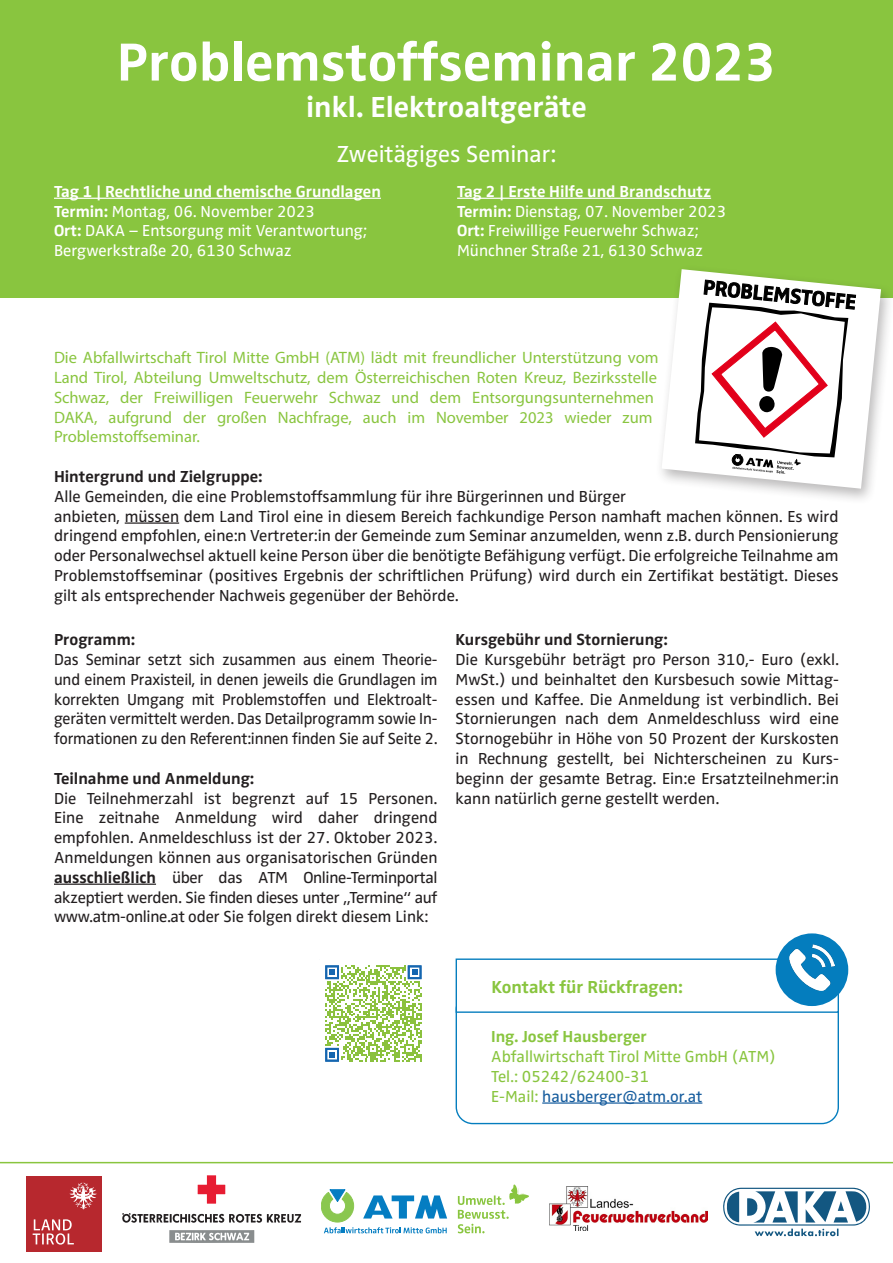
<style>
.page{position:relative;width:893px;height:1263px;background:#fff}
.page>*{position:absolute;margin:0;border:0;box-sizing:border-box;transform-origin:0 0}
.t1{font:700 55.35px "Zwo Pro";color:#fff}
.t2{font:700 30px "Zwo Pro";color:#fff}
.t3{font:24px "Zwo Pro";color:#fff}
.Headlines{font:700 18px "Zwo Pro";color:#89c53f}
.t4{font:16.5px/19.8px "Zwo Pro";color:#231f20;text-align:justify}
.t5{font:16.5px/19.8px "Myriad Pro";color:#89c53f}
.t6{font:16.5px "Zwo Pro";color:#fff}
.t7{font:700 16.5px "Zwo Pro";color:#231f20}
.t8{font:700 16.5px "Zwo Pro";color:#fff}
.t9{font:16.5px "Zwo Pro";color:#89c53f}
.t10{font:16.5px "Zwo Pro";color:#175d9e}
.t11{font:700 16.5px "Zwo Pro";color:#89c53f}
.s1{font-weight:700}
.s2{color:#89c53f}
</style>
<div class="page">
<hr style="left:54px;top:883px;width:102px;height:2px;background:#231f20">
<div style="left:0;top:0;width:893px;height:297px;background:#89c53f"></div>
<hr style="left:54px;top:198px;width:327px;height:1px;background:#fff">
<hr style="left:457px;top:198px;width:254px;height:1px;background:#fff">
<div style="left:655px;top:265px;width:238px;height:240px;background:#231f20;opacity:.31"></div>
<svg style="left:662px;top:269px;width:219px;height:220px"></svg>
<hr style="left:125px;top:522px;width:54px;height:2px;background:#231f20">
<hr style="left:0;top:1162px;width:893px;height:1px;background:#89c53f">
<svg style="left:723px;top:1188px;width:147px;height:48px"></svg>
<div style="left:27px;top:1177px;width:75px;height:75px;background:#b7282e"></div>
<svg style="left:70px;top:1183px;width:27px;height:26px"></svg>
<svg style="left:33px;top:1219px;width:41px;height:25px"></svg>
<img style="left:549px;top:1186px;width:158px;height:45px">
<svg style="left:198px;top:1175px;width:27px;height:29px"></svg>
<svg style="left:122px;top:1213px;width:179px;height:10px"></svg>
<svg style="left:169px;top:1230px;width:85px;height:13px"></svg>
<svg style="left:321px;top:1189px;width:126px;height:44px"></svg>
<svg style="left:458px;top:1184px;width:71px;height:49px"></svg>
<div style="left:456px;top:992px;width:383px;height:132px;border:1px solid #047dbe;border-radius:17px"></div>
<div style="left:456px;top:958px;width:383px;height:55px;background:#fff;border:1px solid #047dbe"></div>
<hr style="left:542px;top:1102px;width:160px;height:2px;background:#175d9e">
<div style="left:777px;top:934px;width:70px;height:71px;background:#047dbe;border-radius:50%"></div>
<div style="left:776px;top:933px;width:72px;height:73px;border:2px solid #047dbe;border-radius:50%"></div>
<img style="left:789px;top:945px;width:46px;height:46px">
<svg style="left:325px;top:965px;width:96px;height:97px"></svg>
<p class="t1" style="left:117px;top:20px;width:661px">Problemstoffseminar 2023</p>
<p class="t2" style="left:306px;top:84px;width:282px">inkl. Elektroaltgeräte</p>
<p class="t3" style="left:337px;top:136px;width:221px">Zweitägiges Seminar:</p>
<p class="t8" style="left:54px;top:179px;width:328px">Tag 1 | Rechtliche und chemische Grundlagen</p>
<p class="t6" style="left:54px;top:199px;width:263px"><span class="s1">Termin:</span> Montag, 06. November 2023</p>
<p class="t6" style="left:54px;top:218px;width:314px"><span class="s1">Ort:</span> DAKA – Entsorgung mit Verantwortung;</p>
<p class="t6" style="left:54px;top:238px;width:239px">Bergwerkstraße 20, 6130 Schwaz</p>
<p class="t8" style="left:457px;top:179px;width:255px">Tag 2 | Erste Hilfe und Brandschutz</p>
<p class="t6" style="left:457px;top:199px;width:271px"><span class="s1">Termin:</span> Dienstag, 07. November 2023</p>
<p class="t6" style="left:457px;top:218px;width:243px"><span class="s1">Ort:</span> Freiwillige Feuerwehr Schwaz;</p>
<p class="t6" style="left:457px;top:238px;width:248px">Münchner Straße 21, 6130 Schwaz</p>
<p class="t5" style="left:54px;top:348px;width:606px">Die Abfallwirtschaft Tirol Mitte GmbH (ATM) lädt mit freundlicher Unterstützung vom Land Tirol, Abteilung Umweltschutz, dem Österreichischen Roten Kreuz, Bezirksstelle Schwaz, der Freiwilligen Feuerwehr Schwaz und dem Entsorgungsunternehmen DAKA, aufgrund der großen Nachfrage, auch im November 2023 wieder zum Problemstoffseminar.</p>
<p class="t7" style="left:54px;top:464px;width:210px">Hintergrund und Zielgruppe:</p>
<p class="t4" style="left:54px;top:485px;width:574px">Alle Gemeinden, die eine Problemstoffsammlung für ihre Bürgerinnen und Bürger</p>
<p class="t4" style="left:54px;top:505px;width:786px">anbieten, müssen dem Land Tirol eine in diesem Bereich fachkundige Person namhaft machen können. Es wird dringend empfohlen, eine:n Vertreter:in der Gemeinde zum Seminar anzumelden, wenn z.B. durch Pensionierung oder Personalwechsel aktuell keine Person über die benötigte Befähigung verfügt. Die erfolgreiche Teilnahme am Problemstoffseminar (positives Ergebnis der schriftlichen Prüfung) wird durch ein Zertifikat bestätigt. Dieses gilt als entsprechender Nachweis gegenüber der Behörde.</p>
<p class="t7" style="left:54px;top:627px;width:83px">Programm:</p>
<p class="t4" style="left:54px;top:648px;width:385px">Das Seminar setzt sich zusammen aus einem Theorie&shy;und einem Praxisteil, in denen jeweils die Grundlagen im korrekten Umgang mit Problemstoffen und Elektroalt&shy;geräten vermittelt werden. Das Detailprogramm sowie In&shy;formationen zu den Referent:innen finden Sie auf Seite 2.</p>
<p class="t7" style="left:54px;top:766px;width:202px">Teilnahme und Anmeldung:</p>
<p class="t4" style="left:54px;top:787px;width:385px">Die Teilnehmerzahl ist begrenzt auf 15 Personen.<br>Eine zeitnahe Anmeldung wird daher dringend empfohlen. Anmeldeschluss ist der 27. Oktober 2023.<br>Anmeldungen können aus organisatorischen Gründen <span class="s1">ausschließlich</span> über das ATM Online-Terminportal akzeptiert werden. Sie finden dieses unter „Termine“ auf www.atm-online.at oder Sie folgen direkt diesem Link:</p>
<p class="t7" style="left:455px;top:627px;width:214px">Kursgebühr und Stornierung:</p>
<p class="t4" style="left:455px;top:648px;width:385px">Die Kursgebühr beträgt pro Person 310,- Euro (exkl.<br>MwSt.) und beinhaltet den Kursbesuch sowie Mittag&shy;essen und Kaffee. Die Anmeldung ist verbindlich. Bei Stornierungen nach dem Anmeldeschluss wird eine Stornogebühr in Höhe von 50 Prozent der Kurskosten in Rechnung gestellt, bei Nichterscheinen zu Kurs&shy;beginn der gesamte Betrag. Ein:e Ersatzteilnehmer:in kann natürlich gerne gestellt werden.</p>
<p class="Headlines" style="left:491px;top:973px;width:193px">Kontakt für Rückfragen:</p>
<p class="t11" style="left:491px;top:1024px;width:157px">Ing. Josef Hausberger</p>
<p class="t9" style="left:491px;top:1044px;width:286px">Abfallwirtschaft Tirol Mitte GmbH (ATM)</p>
<p class="t9" style="left:491px;top:1064px;width:160px">Tel.: 05242/62400-31</p>
<p class="t10" style="left:491px;top:1083px;width:213px"><span class="s2">E-Mail:</span> hausberger@atm.or.at</p>
</div>
